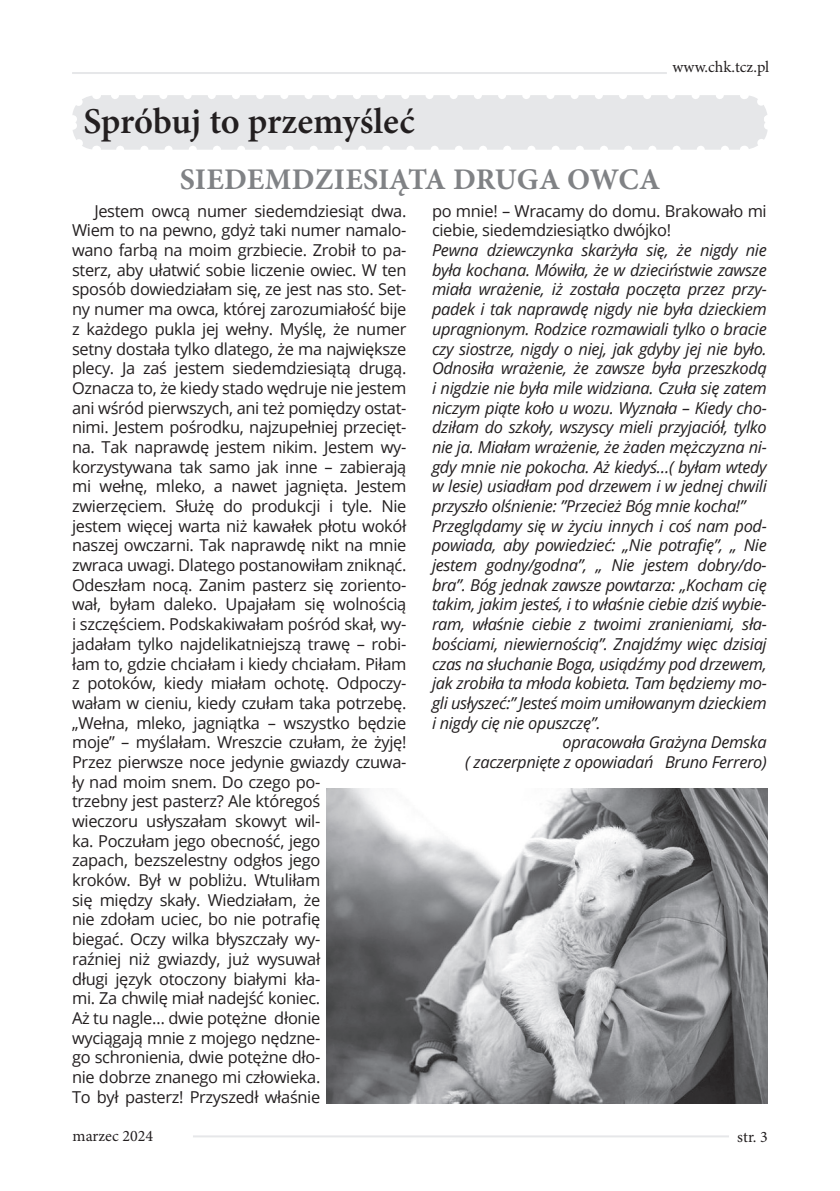
<style>
.page{position:relative;width:840px;height:1191px;background:#fff}
.page>*{position:absolute;margin:0;border:0;box-sizing:border-box;transform-origin:0 0}
.t1{font:600 36.4px "Minion Pro";letter-spacing:-.005em;color:#231f20}
.t2{font:700 30px "Minion Pro";letter-spacing:.01em;color:#808285}
.t3{font:16.4px/19.6px "Open Sans";letter-spacing:-.02em;color:#231f20}
.t4{font:italic 16.4px "Open Sans";letter-spacing:-.02em;color:#231f20}
.t5{font:16px "Minion Pro";color:#231f20}
</style>
<div class="page">
<hr style="left:72px;top:72px;width:594px;height:2px;background:#e6e7e9">
<hr style="left:193px;top:1135px;width:535px;height:2px;background:#e6e7e9">
<div style="left:72px;top:95px;width:695px;height:55px;background:#e6e7e9;border-radius:24px"></div>
<svg style="left:120px;top:146px;width:609px;height:4px"></svg>
<svg style="left:111px;top:95px;width:608px;height:4px"></svg>
<svg style="left:742px;top:95px;width:26px;height:55px"></svg>
<svg style="left:72px;top:95px;width:25px;height:55px"></svg>
<img style="left:326px;top:788px;width:441px;height:315px">
<h1 class="t1" style="left:83px;top:96px;width:333px">Spróbuj to przemyśleć</h1>
<h2 class="t2" style="left:180px;top:158px;width:482px">SIEDEMDZIESIĄTA DRUGA OWCA</h2>
<p class="t5" style="left:672px;top:56px;width:98px">www.chk.tcz.pl</p>
<p class="t3" style="left:72px;top:200px;width:336px;text-indent:22px">Jestem owcą numer siedemdziesiąt dwa.<br>Wiem to na pewno, gdyż taki numer namalo&shy;wano farbą na moim grzbiecie. Zrobił to pa&shy;sterz, aby ułatwić sobie liczenie owiec. W ten sposób dowiedziałam się, ze jest nas sto. Set&shy;ny numer ma owca, której zarozumiałość bije z każdego pukla jej wełny. Myślę, że numer setny dostała tylko dlatego, że ma największe plecy. Ja zaś jestem siedemdziesiątą drugą.<br>Oznacza to, że kiedy stado wędruje nie jestem ani wśród pierwszych, ani też pomiędzy ostat&shy;nimi. Jestem pośrodku, najzupełniej przecięt&shy;na. Tak naprawdę jestem nikim. Jestem wy&shy;korzystywana tak samo jak inne – zabierają mi wełnę, mleko, a nawet jagnięta. Jestem zwierzęciem. Służę do produkcji i tyle. Nie jestem więcej warta niż kawałek płotu wokół naszej owczarni. Tak naprawdę nikt na mnie zwraca uwagi. Dlatego postanowiłam zniknąć.<br>Odeszłam nocą. Zanim pasterz się zoriento&shy;wał, byłam daleko. Upajałam się wolnością i szczęściem. Podskakiwałam pośród skał, wy&shy;jadałam tylko najdelikatniejszą trawę – robi&shy;łam to, gdzie chciałam i kiedy chciałam. Piłam z potoków, kiedy miałam ochotę. Odpoczy&shy;wałam w cieniu, kiedy czułam taka potrzebę. „Wełna, mleko, jagniątka – wszystko będzie moje” – myślałam. Wreszcie czułam, że żyję!<br>Przez pierwsze noce jedynie gwiazdy czuwa&shy;ły nad moim snem. Do czego po-<br>trzebny jest pasterz? Ale któregoś<br>wieczoru usłyszałam skowyt wil-<br>ka. Poczułam jego obecność, jego<br>zapach, bezszelestny odgłos jego<br>kroków. Był w pobliżu. Wtuliłam<br>się między skały. Wiedziałam, że<br>nie zdołam uciec, bo nie potrafię<br>biegać. Oczy wilka błyszczały wy-<br>raźniej niż gwiazdy, już wysuwał<br>długi język otoczony białymi kła-<br>mi. Za chwilę miał nadejść koniec.<br>Aż tu nagle… dwie potężne dłonie<br>wyciągają mnie z mojego nędzne-<br>go schronienia, dwie potężne dło-<br>nie dobrze znanego mi człowieka.<br>To był pasterz! Przyszedł właśnie</p>
<p class="t3" style="left:432px;top:200px;width:336px">po mnie! – Wracamy do domu. Brakowało mi ciebie, siedemdziesiątko dwójko!</p>
<p class="t4" style="left:432px;top:239px;width:336px">Pewna dziewczynka skarżyła się, że nigdy nie</p>
<p class="t4" style="left:432px;top:258px;width:336px">była kochana. Mówiła, że w dzieciństwie zawsze</p>
<p class="t4" style="left:432px;top:278px;width:336px">miała wrażenie, iż została poczęta przez przy-</p>
<p class="t4" style="left:432px;top:298px;width:336px">padek i tak naprawdę nigdy nie była dzieckiem</p>
<p class="t4" style="left:432px;top:318px;width:336px">upragnionym. Rodzice rozmawiali tylko o bracie</p>
<p class="t4" style="left:432px;top:337px;width:336px">czy siostrze, nigdy o niej, jak gdyby jej nie było.</p>
<p class="t4" style="left:432px;top:357px;width:336px">Odnosiła wrażenie, że zawsze była przeszkodą</p>
<p class="t4" style="left:432px;top:377px;width:336px">i nigdzie nie była mile widziana. Czuła się zatem</p>
<p class="t4" style="left:432px;top:396px;width:336px">niczym piąte koło u wozu. Wyznała – Kiedy cho-</p>
<p class="t4" style="left:432px;top:416px;width:336px">dziłam do szkoły, wszyscy mieli przyjaciół, tylko</p>
<p class="t4" style="left:432px;top:436px;width:336px">nie ja. Miałam wrażenie, że żaden mężczyzna ni-</p>
<p class="t4" style="left:432px;top:455px;width:336px">gdy mnie nie pokocha. Aż kiedyś…( byłam wtedy</p>
<p class="t4" style="left:432px;top:475px;width:336px">w lesie) usiadłam pod drzewem i w jednej chwili</p>
<p class="t4" style="left:432px;top:495px;width:315px">przyszło olśnienie: ”Przecież Bóg mnie kocha!”</p>
<p class="t4" style="left:432px;top:514px;width:336px">Przeglądamy się w życiu innych i coś nam pod-</p>
<p class="t4" style="left:432px;top:534px;width:336px">powiada, aby powiedzieć: „Nie potrafię”, „ Nie</p>
<p class="t4" style="left:432px;top:554px;width:336px">jestem godny/godna”, „ Nie jestem dobry/do-</p>
<p class="t4" style="left:432px;top:573px;width:336px">bra”. Bóg jednak zawsze powtarza: „Kocham cię</p>
<p class="t4" style="left:432px;top:593px;width:336px">takim, jakim jesteś, i to właśnie ciebie dziś wybie-</p>
<p class="t4" style="left:432px;top:613px;width:336px">ram, właśnie ciebie z twoimi zranieniami, sła-</p>
<p class="t4" style="left:432px;top:632px;width:336px">bościami, niewiernością”. Znajdźmy więc dzisiaj</p>
<p class="t4" style="left:432px;top:652px;width:336px">czas na słuchanie Boga, usiądźmy pod drzewem,</p>
<p class="t4" style="left:432px;top:672px;width:336px">jak zrobiła ta młoda kobieta. Tam będziemy mo-</p>
<p class="t4" style="left:432px;top:691px;width:336px">gli usłyszeć:” Jesteś moim umiłowanym dzieckiem</p>
<p class="t4" style="left:432px;top:711px;width:170px">i nigdy cię nie opuszczę”.</p>
<p class="t4" style="left:562px;top:731px;width:206px">opracowała Grażyna Demska</p>
<p class="t4" style="left:465px;top:750px;width:303px">( zaczerpnięte z opowiadań Bruno Ferrero)</p>
<p class="t5" style="left:73px;top:1125px;width:82px">marzec 2024</p>
<p class="t5" style="left:736px;top:1126px;width:32px">str. 3</p>
</div>
